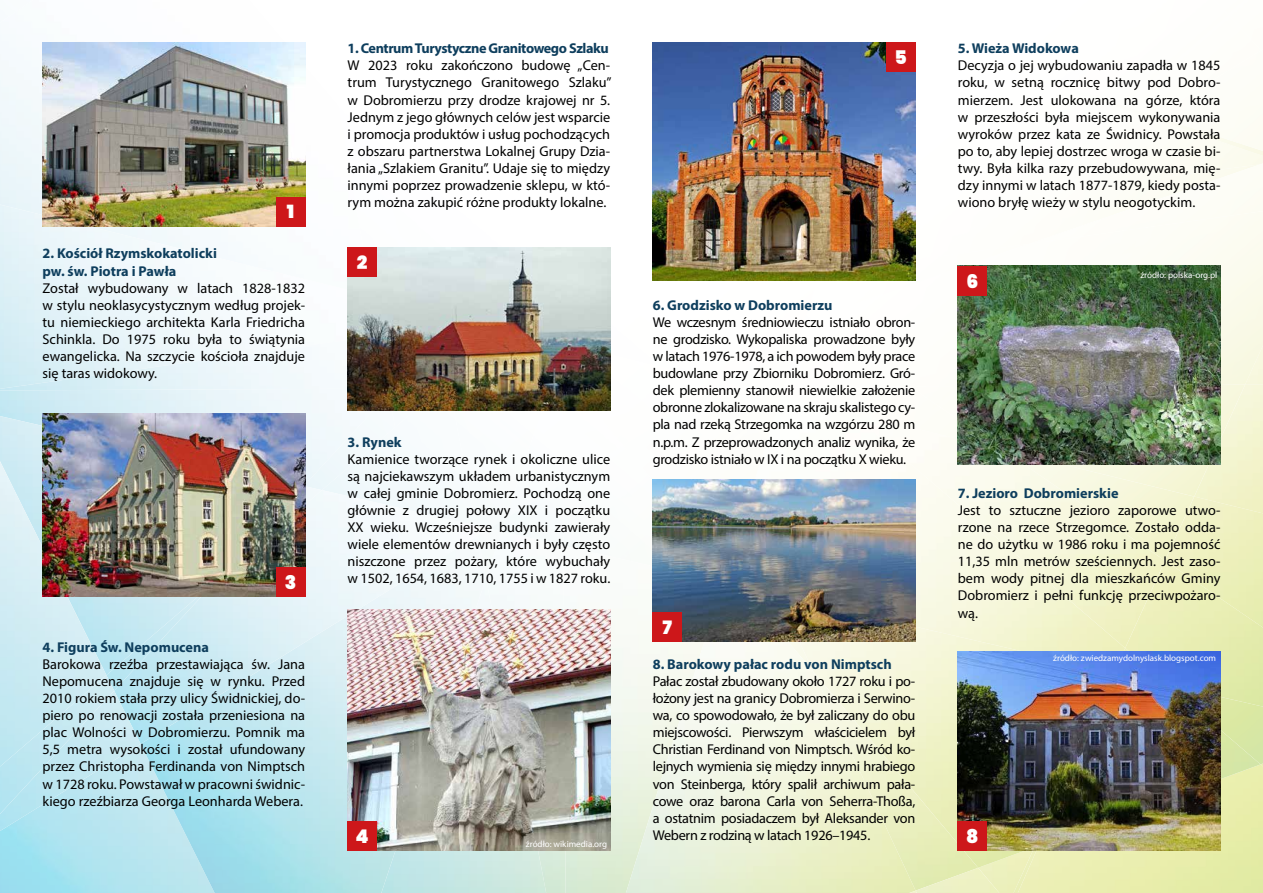
<style>
.page{position:relative;width:1263px;height:893px;background:#fff}
.page>*{position:absolute;margin:0;border:0;box-sizing:border-box;transform-origin:0 0}
.t1{font:900 18.75px "Poppins";color:#fff}
.t2{font:14.25px/17.1px "Myriad Pro";color:#000;text-align:justify}
.t3{font:700 14.25px/17.1px "Myriad Pro";color:#0e3e5d}
.t4{font:700 14.25px "Myriad Pro";letter-spacing:-.03em;color:#0e3e5d}
.t5{font:9px "Myriad Pro";color:#fff}
</style>
<div class="page">
<img style="left:610px;top:243px;width:43px;height:46px">
<img style="left:610px;top:289px;width:1px;height:93px">
<img style="left:610px;top:243px;width:21px;height:15px">
<img style="left:652px;top:42px;width:38px;height:130px">
<img style="left:563px;top:388px;width:48px;height:23px">
<img style="left:566px;top:546px;width:87px;height:347px">
<div style="left:395px;top:410px;width:55px;height:80px;background:#f6fbfd"></div>
<img style="left:141px;top:744px;width:209px;height:149px">
<img style="left:141px;top:490px;width:330px;height:254px">
<img style="left:114px;top:691px;width:27px;height:163px">
<img style="left:114px;top:675px;width:101px;height:16px">
<img style="left:0;top:675px;width:114px;height:218px">
<div style="left:305px;top:486px;width:17px;height:96px;background:#eff7fb"></div>
<img style="left:0;top:390px;width:389px;height:96px">
<div style="left:0;top:134px;width:306px;height:35px;background:#eef7fb"></div>
<img style="left:0;top:169px;width:348px;height:221px">
<img style="left:106px;top:410px;width:198px;height:265px">
<img style="left:0;top:399px;width:106px;height:488px">
<img style="left:389px;top:410px;width:51px;height:17px">
<img style="left:316px;top:169px;width:32px;height:26px">
<img style="left:350px;top:578px;width:136px;height:315px">
<img style="left:549px;top:410px;width:14px;height:108px">
<img style="left:486px;top:531px;width:80px;height:362px">
<img style="left:501px;top:528px;width:5px;height:3px">
<img style="left:450px;top:410px;width:99px;height:118px">
<img style="left:486px;top:528px;width:15px;height:50px">
<svg style="left:476px;top:526px;width:13px;height:9px"></svg>
<div style="left:0;top:42px;width:170px;height:92px;background:#f4f9fb"></div>
<img style="left:1011px;top:764px;width:250px;height:129px">
<img style="left:1261px;top:764px;width:2px;height:129px">
<img style="left:898px;top:466px;width:267px;height:182px">
<img style="left:909px;top:450px;width:285px;height:46px">
<img style="left:941px;top:386px;width:17px;height:64px">
<img style="left:1194px;top:386px;width:69px;height:110px">
<img style="left:1165px;top:496px;width:98px;height:65px">
<img style="left:1125px;top:561px;width:138px;height:124px">
<svg style="left:1260px;top:160px;width:3px;height:4px"></svg>
<img style="left:915px;top:202px;width:348px;height:184px">
<img style="left:916px;top:595px;width:198px;height:273px">
<img style="left:1220px;top:673px;width:40px;height:173px">
<div style="left:1220px;top:685px;width:43px;height:79px;background:#d9e8a4"></div>
<img style="left:916px;top:672px;width:62px;height:196px">
<img style="left:596px;top:582px;width:320px;height:311px">
<img style="left:916px;top:868px;width:92px;height:25px">
<img style="left:648px;top:891px;width:313px;height:2px">
<div style="left:1155px;top:114px;width:108px;height:43px;background:#fdfdf5"></div>
<img style="left:43px;top:43px;width:262px;height:183px">
<img style="left:653px;top:43px;width:262px;height:238px">
<img style="left:43px;top:413px;width:262px;height:184px">
<img style="left:348px;top:609px;width:262px;height:241px">
<img style="left:348px;top:247px;width:262px;height:163px">
<img style="left:653px;top:479px;width:262px;height:163px">
<img style="left:958px;top:266px;width:262px;height:199px">
<img style="left:958px;top:651px;width:262px;height:199px">
<div style="left:276px;top:197px;width:29px;height:29px;background:#cd171a"></div>
<div style="left:348px;top:247px;width:29px;height:29px;background:#cd171a"></div>
<div style="left:276px;top:568px;width:29px;height:29px;background:#cd171a"></div>
<div style="left:348px;top:821px;width:29px;height:29px;background:#cd171a"></div>
<div style="left:886px;top:43px;width:29px;height:29px;background:#cd171a"></div>
<div style="left:958px;top:266px;width:29px;height:29px;background:#cd171a"></div>
<div style="left:653px;top:613px;width:29px;height:29px;background:#cd171a"></div>
<div style="left:958px;top:821px;width:29px;height:29px;background:#cd171a"></div>
<h1 class="t1" style="left:287px;top:201px;width:9px">1</h1>
<p class="t3" style="left:43px;top:245px;width:176px">2. Kościół Rzymskokatolicki pw. św. Piotra i Pawła</p>
<p class="t2" style="left:43px;top:279px;width:264px">Został wybudowany w latach 1828-1832 w stylu neoklasycystycznym według projek&shy;tu niemieckiego architekta Karla Friedricha Schinkla. Do 1975 roku była to świątynia ewangelicka. Na szczycie kościoła znajduje się taras widokowy.</p>
<h1 class="t1" style="left:285px;top:572px;width:13px">3</h1>
<p class="t3" style="left:43px;top:638px;width:168px">4. Figura Św. Nepomucena</p>
<p class="t2" style="left:43px;top:655px;width:264px">Barokowa rzeźba przestawiająca św. Jana Nepomucena znajduje się w rynku. Przed 2010 rokiem stała przy ulicy Świdnickiej, do&shy;piero po renowacji została przeniesiona na plac Wolności w Dobromierzu. Pomnik ma 5,5 metra wysokości i został ufundowany przez Christopha Ferdinanda von Nimptsch w 1728 roku. Powstawał w pracowni świdnic&shy;kiego rzeźbiarza Georga Leonharda Webera.</p>
<p class="t4" style="left:348px;top:39px;width:263px">1. Centrum Turystyczne Granitowego Szlaku</p>
<p class="t2" style="left:348px;top:57px;width:265px">W 2023 roku zakończono budowę „Cen&shy;trum Turystycznego Granitowego Szlaku” w Dobromierzu przy drodze krajowej nr 5.<br>Jednym z jego głównych celów jest wsparcie i promocja produktów i usług pochodzących z obszaru partnerstwa Lokalnej Grupy Dzia&shy;łania „Szlakiem Granitu”. Udaje się to między innymi poprzez prowadzenie sklepu, w któ&shy;rym można zakupić różne produkty lokalne.</p>
<h1 class="t1" style="left:357px;top:251px;width:12px">2</h1>
<p class="t3" style="left:348px;top:433px;width:56px">3. Rynek</p>
<p class="t2" style="left:348px;top:450px;width:264px">Kamienice tworzące rynek i okoliczne ulice są najciekawszym układem urbanistycznym w całej gminie Dobromierz. Pochodzą one głównie z drugiej połowy XIX i początku XX wieku. Wcześniejsze budynki zawierały wiele elementów drewnianych i były często niszczone przez pożary, które wybuchały w 1502, 1654, 1683, 1710, 1755 i w 1827 roku.</p>
<h1 class="t1" style="left:356px;top:825px;width:15px">4</h1>
<p class="t5" style="left:526px;top:839px;width:83px">źródło: wikimedia.org</p>
<h1 class="t1" style="left:894px;top:47px;width:14px">5</h1>
<p class="t3" style="left:653px;top:296px;width:181px">6. Grodzisko w Dobromierzu</p>
<p class="t2" style="left:653px;top:313px;width:264px">We wczesnym średniowieczu istniało obron&shy;ne grodzisko. Wykopaliska prowadzone były w latach 1976-1978, a ich powodem były prace budowlane przy Zbiorniku Dobromierz. Gró&shy;dek plemienny stanowił niewielkie założenie obronne zlokalizowane na skraju skalistego cy&shy;pla nad rzeką Strzegomka na wzgórzu 280 m n.p.m. Z przeprowadzonych analiz wynika, że grodzisko istniało w IX i na początku X wieku.</p>
<h1 class="t1" style="left:662px;top:617px;width:11px">7</h1>
<p class="t3" style="left:653px;top:655px;width:240px">8. Barokowy pałac rodu von Nimptsch</p>
<p class="t2" style="left:653px;top:672px;width:264px">Pałac został zbudowany około 1727 roku i po&shy;łożony jest na granicy Dobromierza i Serwino&shy;wa, co spowodowało, że był zaliczany do obu miejscowości. Pierwszym właścicielem był Christian Ferdinand von Nimptsch. Wśród ko&shy;lejnych wymienia się między innymi hrabiego von Steinberga, który spalił archiwum pała&shy;cowe oraz barona Carla von Seherra-Thoßa, a ostatnim posiadaczem był Aleksander von Webern z rodziną w latach 1926–1945.</p>
<p class="t3" style="left:958px;top:39px;width:122px">5. Wieża Widokowa</p>
<p class="t2" style="left:958px;top:57px;width:264px">Decyzja o jej wybudowaniu zapadła w 1845 roku, w setną rocznicę bitwy pod Dobro&shy;mierzem. Jest ulokowana na górze, która w przeszłości była miejscem wykonywania wyroków przez kata ze Świdnicy. Powstała po to, aby lepiej dostrzec wroga w czasie bi&shy;twy. Była kilka razy przebudowywana, mię&shy;dzy innymi w latach 1877-1879, kiedy posta&shy;wiono bryłę wieży w stylu neogotyckim.</p>
<h1 class="t1" style="left:966px;top:270px;width:13px">6</h1>
<p class="t5" style="left:1140px;top:269px;width:78px">źródło: polska-org.pl</p>
<p class="t3" style="left:958px;top:484px;width:162px">7. Jezioro Dobromierskie</p>
<p class="t2" style="left:958px;top:501px;width:264px">Jest to sztuczne jezioro zaporowe utwo&shy;rzone na rzece Strzegomce. Zostało odda&shy;ne do użytku w 1986 roku i ma pojemność 11,35 mln metrów sześciennych. Jest zaso&shy;bem wody pitnej dla mieszkańców Gminy Dobromierz i pełni funkcję przeciwpożaro&shy;wą.</p>
<h1 class="t1" style="left:966px;top:825px;width:14px">8</h1>
<p class="t5" style="left:1053px;top:653px;width:164px">źródło: zwiedzamydolnyslask.blogspot.com</p>
</div>
